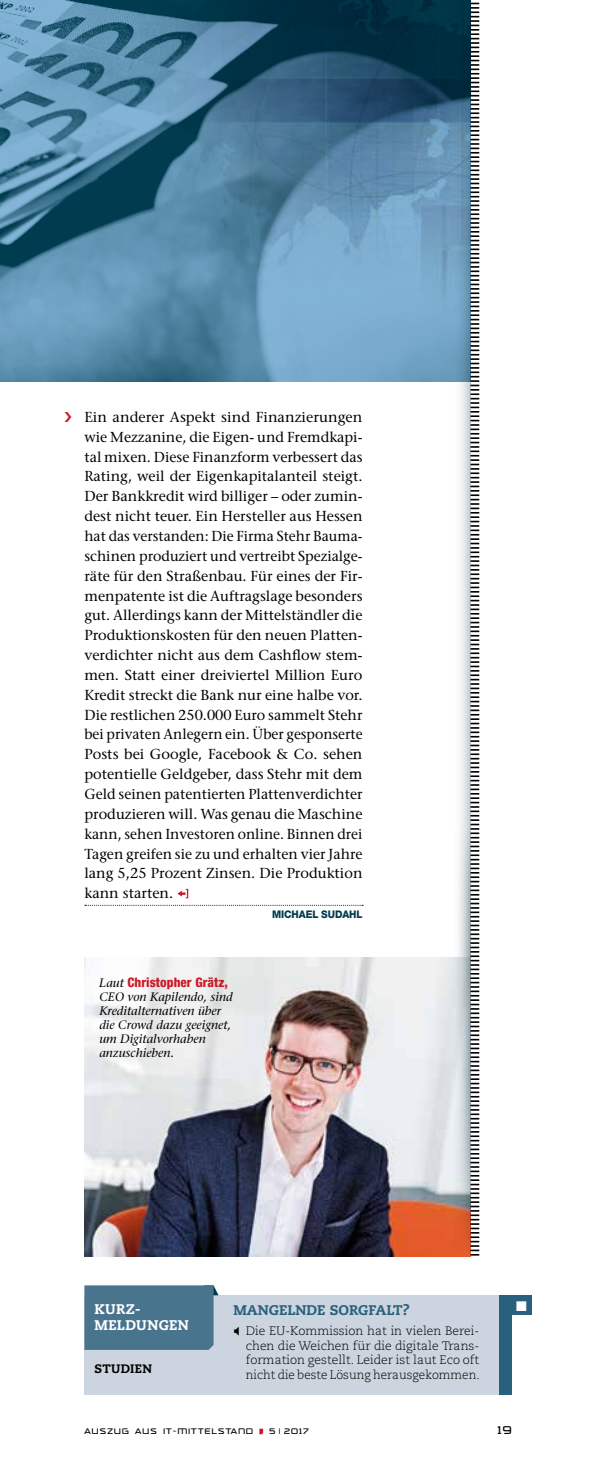
<style>
.page{position:relative;width:596px;height:1474px;background:#fff}
.page>*{position:absolute;margin:0;border:0;box-sizing:border-box;transform-origin:0 0}
.t1{font:14.35px/19.8px "Stone Serif";color:#000;text-align:justify}
.t2{font:800 14px "Caecilia";color:#29617c}
.t3{font:800 14px/15.8px "Caecilia";letter-spacing:.03em;color:#fff}
.t4{font:14px "Zapf Dingbats ITC";color:#fff}
.t5{font:800 condensed 13.12px "Helvetica Neue";letter-spacing:.005em;color:#cf1728}
.t6{font:300 12.25px/14.7px "Caecilia";color:#000;text-align:justify}
.t7{font:italic 12.25px/14px "Stone Serif";color:#000}
.t8{font:800 12.25px "Caecilia";letter-spacing:.025em;color:#000}
.t9{font:12.25px "Trade Marker Light Alt";color:#000}
.t10{font:800 10.5px "Helvetica Neue";letter-spacing:-.01em;color:#003b4f;scale:.94 1}
.t11{font:8.75px "Trade Marker Light Alt";letter-spacing:.14em;color:#000}
.s1{font-family:"Stone Serif";font-weight:400;font-style:italic;font-stretch:normal;font-size:12.25px;color:#000}
</style>
<div class="page">
<img style="left:0;top:0;width:450px;height:382px">
<img style="left:84px;top:957px;width:366px;height:298px">
<svg style="left:450px;top:342px;width:18px;height:913px"></svg>
<img style="left:87px;top:0;width:381px;height:342px">
<svg style="left:468px;top:0;width:12px;height:1256px"></svg>
<div style="left:84px;top:1295px;width:427px;height:99px;background:#ccd5df"></div>
<div style="left:511px;top:1295px;width:20px;height:20px;background:#29617c"></div>
<div style="left:499px;top:1295px;width:12px;height:99px;background:#29617c"></div>
<div style="left:84px;top:1285px;width:134px;height:64px;background:#48748e"></div>
<svg style="left:85px;top:904px;width:278px;height:1px"></svg>
<svg style="left:177px;top:888px;width:11px;height:10px"></svg>
<svg style="left:259px;top:1428px;width:4px;height:6px"></svg>
<p class="t1" style="left:84px;top:407px;width:279px">Ein anderer Aspekt sind Finanzierungen wie Mezzanine, die Eigen- und Fremdkapi&shy;tal mixen. Diese Finanzform verbessert das Rating, weil der Eigenkapitalanteil steigt.<br>Der Bankkredit wird billiger – oder zumin&shy;dest nicht teuer. Ein Hersteller aus Hessen hat das verstanden: Die Firma Stehr Bauma&shy;schinen produziert und vertreibt Spezialge&shy;räte für den Straßenbau. Für eines der Fir&shy;menpatente ist die Auftragslage besonders gut. Allerdings kann der Mittelständler die Produktionskosten für den neuen Platten&shy;verdichter nicht aus dem Cashflow stem&shy;men. Statt einer dreiviertel Million Euro Kredit streckt die Bank nur eine halbe vor.<br>Die restlichen 250.000 Euro sammelt Stehr bei privaten Anlegern ein. Über gesponserte Posts bei Google, Facebook &amp; Co. sehen potentielle Geldgeber, dass Stehr mit dem Geld seinen patentierten Plattenverdichter produzieren will. Was genau die Maschine kann, sehen Investoren online. Binnen drei Tagen greifen sie zu und erhalten vier Jahre lang 5,25 Prozent Zinsen. Die Produktion kann starten.</p>
<p class="t10" style="left:272px;top:908px;width:98px">MICHAEL SUDAHL</p>
<p class="t5" style="left:99px;top:974px;width:130px"><span class="s1">Laut</span> Christopher Grätz,</p>
<p class="t7" style="left:99px;top:989px;width:135px">CEO von Kapilendo, sind<br>Kreditalternativen über die Crowd dazu geeignet, um Digitalvorhaben anzuschieben.</p>
<p class="t3" style="left:94px;top:1301px;width:96px">KURZ-<br>MELDUNGEN</p>
<p class="t8" style="left:94px;top:1361px;width:59px">STUDIEN</p>
<p class="t2" style="left:233px;top:1301px;width:177px">MANGELNDE SORGFALT?</p>
<p class="t4" style="left:516px;top:1299px;width:12px">■</p>
<p class="t6" style="left:246px;top:1323px;width:235px">Die EU-Kommission hat in vielen Berei&shy;chen die Weichen für die digitale Trans&shy;formation gestellt. Leider ist laut Eco oft nicht die beste Lösung herausgekommen.</p>
<p class="t11" style="left:84px;top:1426px;width:170px">AUSZUG AUS IT-MITTELSTAND</p>
<p class="t11" style="left:269px;top:1426px;width:41px">5 | 2017</p>
<p class="t9" style="left:497px;top:1423px;width:15px">19</p>
</div>
